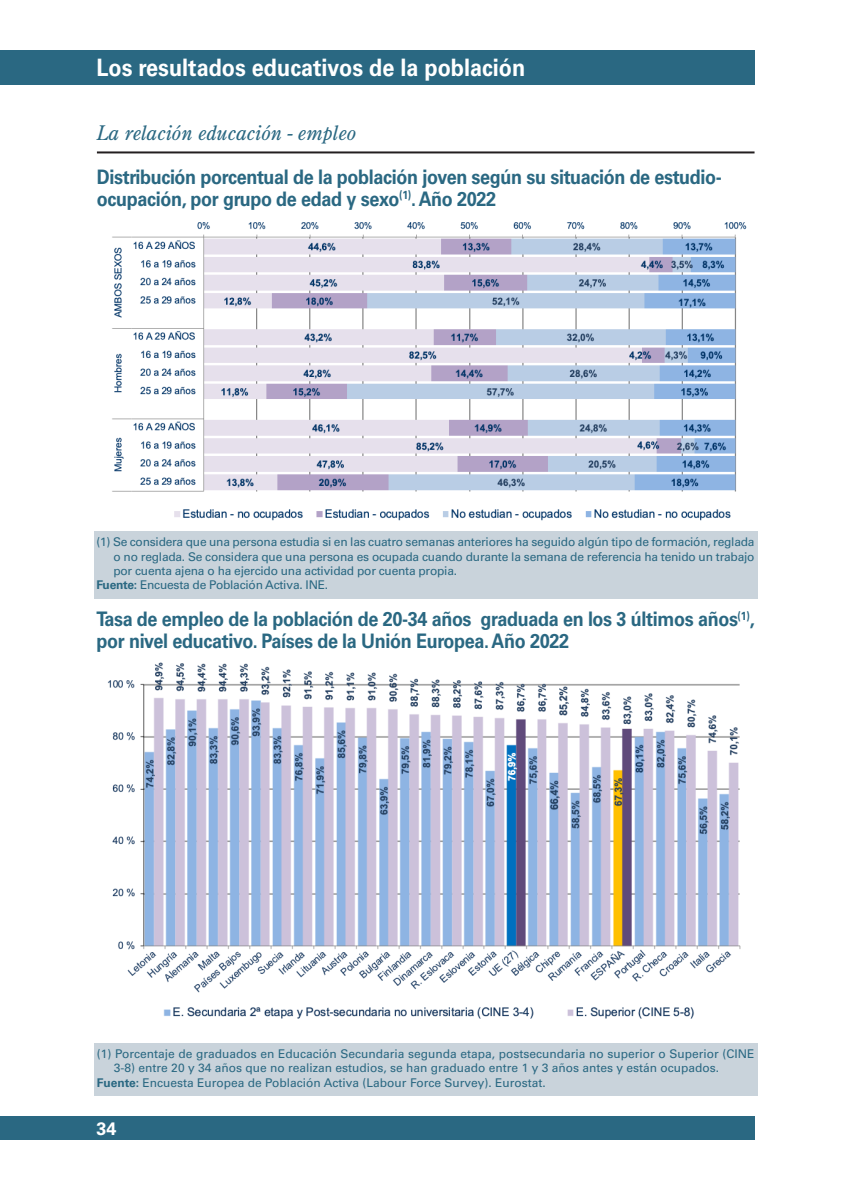
<style>
.page{position:relative;width:851px;height:1191px;background:#fff}
.page>*{position:absolute;margin:0;border:0;box-sizing:border-box;transform-origin:0 0}
.CABECERA{font:700 24px "Univers LT Std";color:#fff;scale:.9 1}
.TEXT_1{font:700 20px/21.6px "Univers LT Std";letter-spacing:-.02em;color:#2a6882;scale:.9 1}
.CAPIT{font:italic 20px "Century Old Style Std";color:#2a6882}
.t1{font:700 18px "Univers LT Std";color:#fff}
.PIE_GRAF{font:12px/14.4px "Univers LT Std";color:#2a6882;text-align:justify}
.PIE_GRAF-2{font:12px "Univers LT Std";letter-spacing:-.02em;color:#2a6882}
.s1{font-weight:700}
</style>
<div class="page">
<div style="left:0;top:51px;width:754px;height:34px;background:#2a6882"></div>
<div style="left:0;top:1116px;width:754px;height:24px;background:#2a6882"></div>
<hr style="left:97px;top:151px;width:657px;height:2px;background:#231f20">
<img style="left:112px;top:222px;width:635px;height:299px">
<div style="left:94px;top:532px;width:663px;height:52px;background:#c9d3db"></div>
<div style="left:94px;top:575px;width:663px;height:23px;background:#c9d3db"></div>
<img style="left:107px;top:662px;width:634px;height:357px">
<div style="left:94px;top:1043px;width:663px;height:38px;background:#c9d3db"></div>
<div style="left:94px;top:1072px;width:663px;height:23px;background:#c9d3db"></div>
<p class="CABECERA" style="left:96px;top:54px;width:478px">Los resultados educativos de la población</p>
<p class="CAPIT" style="left:97px;top:120px;width:261px">La relación educación - empleo</p>
<p class="TEXT_1" style="left:97px;top:167px;width:695px">Distribución porcentual de la población joven según su situación de estudio&shy;ocupación, por grupo de edad y sexo<sup>(1)</sup>. Año 2022</p>
<p class="PIE_GRAF" style="left:113px;top:535px;width:642px;text-indent:-17px">(1) Se considera que una persona estudia si en las cuatro semanas anteriores ha seguido algún tipo de formación, reglada o no reglada. Se considera que una persona es ocupada cuando durante la semana de referencia ha tenido un trabajo por cuenta ajena o ha ejercido una actividad por cuenta propia.</p>
<p class="PIE_GRAF-2" style="left:96px;top:578px;width:233px"><span class="s1">Fuente:</span> Encuesta de Población Activa. INE.</p>
<p class="TEXT_1" style="left:96px;top:608px;width:733px">Tasa de empleo de la población de 20-34 años graduada en los 3 últimos años<sup>(1)</sup>, por nivel educativo. Países de la Unión Europea. Año 2022</p>
<p class="PIE_GRAF" style="left:114px;top:1046px;width:642px;text-indent:-17px">(1) Porcentaje de graduados en Educación Secundaria segunda etapa, postsecundaria no superior o Superior (CINE<br>3-8) entre 20 y 34 años que no realizan estudios, se han graduado entre 1 y 3 años antes y están ocupados.</p>
<p class="PIE_GRAF" style="left:97px;top:1075px;width:450px"><span class="s1">Fuente:</span> Encuesta Europea de Población Activa (Labour Force Survey). Eurostat.</p>
<h3 class="t1" style="left:96px;top:1118px;width:22px">34</h3>
</div>
